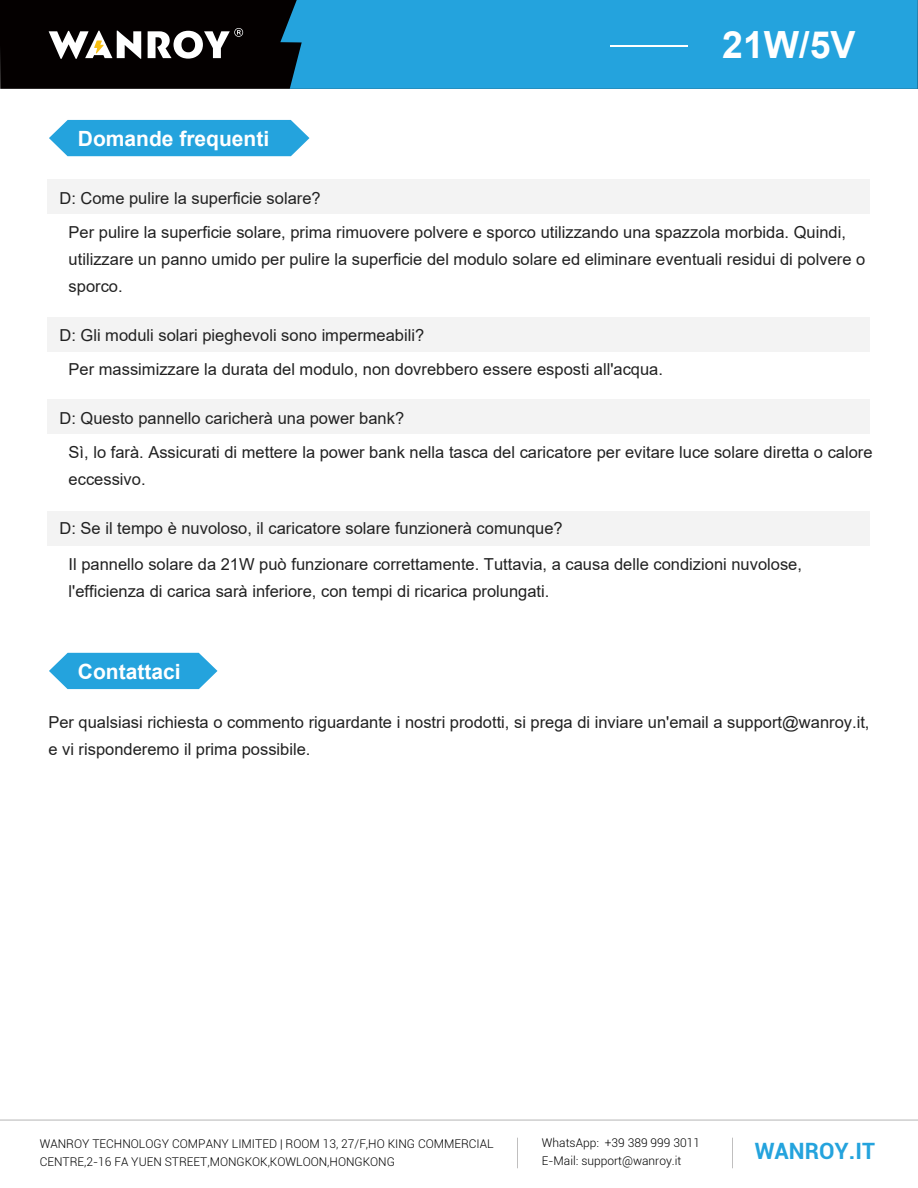
<style>
.page{position:relative;width:918px;height:1188px;background:#fff}
.page>*{position:absolute;margin:0;border:0;box-sizing:border-box;transform-origin:0 0}
.t1{font:700 37.5px "Arial";color:#fff}
.t2{font:700 22.5px "Roboto";color:#24a3dd}
.t3{font:700 21px "Arial";color:#fff}
.t4{font:16.5px/33.8px "Arial";color:#212121}
.t5{font:300 12px/18px "Roboto";color:#000}
</style>
<div class="page">
<div style="left:48px;top:179px;width:822px;height:35px;background:#f3f3f3"></div>
<div style="left:48px;top:318px;width:822px;height:34px;background:#f3f3f3"></div>
<div style="left:48px;top:400px;width:822px;height:34px;background:#f3f3f3"></div>
<div style="left:48px;top:512px;width:822px;height:34px;background:#f3f3f3"></div>
<svg style="left:49px;top:120px;width:260px;height:36px;background:#33a9df"></svg>
<svg style="left:49px;top:653px;width:169px;height:36px;background:#3cade0"></svg>
<hr style="left:0;top:1120px;width:918px;height:1px;background:#040000">
<hr style="left:517px;top:1138px;width:1px;height:30px;background:#040000">
<hr style="left:732px;top:1138px;width:1px;height:30px;background:#040000">
<div style="left:0;top:0;width:280px;height:89px;background:#040000"></div>
<div style="left:280px;top:0;width:638px;height:89px;background:#24a3dd"></div>
<hr style="left:610px;top:45px;width:78px;height:2px;background:#fff">
<svg style="left:49px;top:28px;width:194px;height:31px"></svg>
<p class="t3" style="left:78px;top:130px;width:193px">Domande frequenti</p>
<h1 class="t1" style="left:722px;top:31px;width:135px">21W/5V</h1>
<p class="t4" style="left:69px;top:183px;width:779px;text-indent:-9px">D: Come pulire la superficie solare?<br>Per pulire la superficie solare, prima rimuovere polvere e sporco utilizzando una spazzola morbida. Quindi,</p>
<p class="t4" style="left:69px;top:247px;width:798px;line-height:27px">utilizzare un panno umido per pulire la superficie del modulo solare ed eliminare eventuali residui di polvere o sporco.</p>
<p class="t4" style="left:69px;top:320px;width:596px;text-indent:-9px">D: Gli moduli solari pieghevoli sono impermeabili?<br>Per massimizzare la durata del modulo, non dovrebbero essere esposti all'acqua.</p>
<p class="t4" style="left:69px;top:403px;width:805px;text-indent:-9px">D: Questo pannello caricherà una power bank?<br>Sì, lo farà. Assicurati di mettere la power bank nella tasca del caricatore per evitare luce solare diretta o calore</p>
<p class="t4" style="left:69px;top:464px;width:78px">eccessivo.</p>
<p class="t4" style="left:60px;top:512px;width:505px">D: Se il tempo è nuvoloso, il caricatore solare funzionerà comunque?</p>
<p class="t4" style="left:69px;top:552px;width:735px;line-height:27px">Il pannello solare da 21W può funzionare correttamente. Tuttavia, a causa delle condizioni nuvolose, l'efficienza di carica sarà inferiore, con tempi di ricarica prolungati.</p>
<p class="t3" style="left:78px;top:663px;width:104px">Contattaci</p>
<p class="t4" style="left:48px;top:710px;width:823px;line-height:27px">Per qualsiasi richiesta o commento riguardante i nostri prodotti, si prega di inviare un'email a support@wanroy.it, e vi risponderemo il prima possibile.</p>
<p class="t5" style="left:40px;top:1136px;width:455px">WANROY TECHNOLOGY COMPANY LIMITED | ROOM 13, 27/F,HO KING COMMERCIAL<br>CENTRE,2-16 FA YUEN STREET,MONGKOK,KOWLOON,HONGKONG</p>
<p class="t5" style="left:542px;top:1135px;width:160px">WhatsApp: +39 389 999 3011<br>E-Mail: support@wanroy.it</p>
<h2 class="t2" style="left:755px;top:1138px;width:122px">WANROY.IT</h2>
</div>
